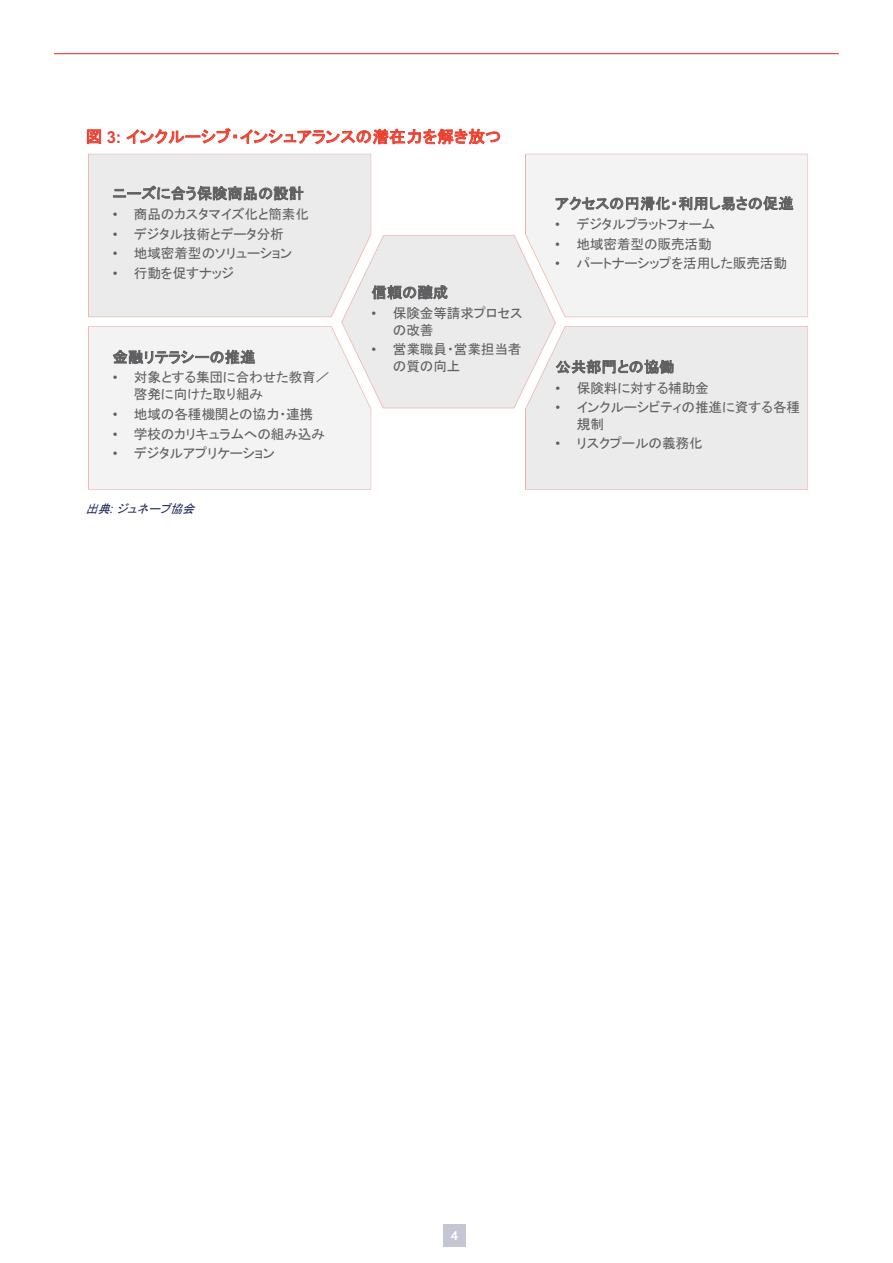
<style>
.page{position:relative;width:893px;height:1263px;background:#fff}
.page>*{position:absolute;margin:0;border:0;box-sizing:border-box;transform-origin:0 0}
.t1{font:16.2px "MS P Gothic";letter-spacing:.015em;color:#ec4132}
.t2{font:14.85px "MS P Gothic";letter-spacing:.015em;color:#606062}
.t3{font:13.65px/17px "MS P Gothic";letter-spacing:-.01em;color:#606062}
.t4{font:700 13.5px "Bliss 2";color:#fff}
.t5{font:italic 11.85px "MS P Gothic";color:#20295b}
.s1{font-family:"Arial";font-weight:700;font-size:16.5px}
.s2{font-family:"Arial"}
</style>
<div class="page">
<img style="left:88px;top:153px;width:720px;height:337px">
<div style="left:113px;top:196px;width:229px;height:97px;background:#ebebeb"></div>
<div style="left:113px;top:340px;width:229px;height:132px;background:#f3f3f3"></div>
<div style="left:582px;top:196px;width:194px;height:97px;background:#f3f3f3"></div>
<div style="left:582px;top:340px;width:194px;height:132px;background:#ebebeb"></div>
<div style="left:388px;top:293px;width:97px;height:90px;background:#ebebeb"></div>
<div style="left:443px;top:1224px;width:23px;height:22px;background:#c4c7d3"></div>
<hr style="left:54px;top:53px;width:785px;height:1px;background:#df2826">
<p class="t1" style="left:86px;top:128px;width:417px">図 <span class="s1">3:</span> インクルーシブ・インシュアランスの潜在力を解き放つ</p>
<p class="t2" style="left:113px;top:186px;width:193px">ニーズに合う保険商品の設計</p>
<p class="t3" style="left:113px;top:206px;width:198px"><span class="s2">•</span> 商品のカスタマイズ化と簡素化</p>
<p class="t3" style="left:113px;top:225px;width:173px"><span class="s2">•</span> デジタル技術とデータ分析</p>
<p class="t3" style="left:113px;top:245px;width:181px"><span class="s2">•</span> 地域密着型のソリューション</p>
<p class="t3" style="left:113px;top:264px;width:123px"><span class="s2">•</span> 行動を促すナッジ</p>
<p class="t2" style="left:113px;top:350px;width:144px">金融リテラシーの推進</p>
<p class="t3" style="left:134px;top:369px;width:197px;text-indent:-21px"><span class="s2">•</span> 対象とする集団に合わせた教育／啓発に向けた取り組み</p>
<p class="t3" style="left:113px;top:405px;width:202px"><span class="s2">•</span> 地域の各種機関との協力・連携</p>
<p class="t3" style="left:113px;top:425px;width:214px"><span class="s2">•</span> 学校のカリキュラムへの組み込み</p>
<p class="t3" style="left:113px;top:444px;width:164px"><span class="s2">•</span> デジタルアプリケーション</p>
<p class="t5" style="left:86px;top:503px;width:114px">出典<span class="s2">:</span> ジュネーブ協会</p>
<p class="t2" style="left:372px;top:285px;width:78px">信頼の醸成</p>
<p class="t3" style="left:393px;top:304px;width:131px;text-indent:-21px"><span class="s2">•</span> 保険金等請求プロセスの改善</p>
<p class="t3" style="left:393px;top:341px;width:130px;line-height:16.5px;text-indent:-21px"><span class="s2">•</span> 営業職員・営業担当者の質の向上</p>
<p class="t2" style="left:555px;top:196px;width:240px">アクセスの円滑化・利用し易さの促進</p>
<p class="t3" style="left:555px;top:215px;width:161px"><span class="s2">•</span> デジタルプラットフォーム</p>
<p class="t3" style="left:555px;top:235px;width:158px"><span class="s2">•</span> 地域密着型の販売活動</p>
<p class="t3" style="left:555px;top:254px;width:233px"><span class="s2">•</span> パートナーシップを活用した販売活動</p>
<p class="t2" style="left:556px;top:359px;width:120px">公共部門との協働</p>
<p class="t3" style="left:556px;top:379px;width:155px"><span class="s2">•</span> 保険料に対する補助金</p>
<p class="t3" style="left:577px;top:398px;width:225px;text-indent:-21px"><span class="s2">•</span> インクルーシビティの推進に資する各種規制</p>
<p class="t3" style="left:556px;top:435px;width:149px"><span class="s2">•</span> リスクプールの義務化</p>
<p class="t4" style="left:451px;top:1227px;width:9px">4</p>
</div>
